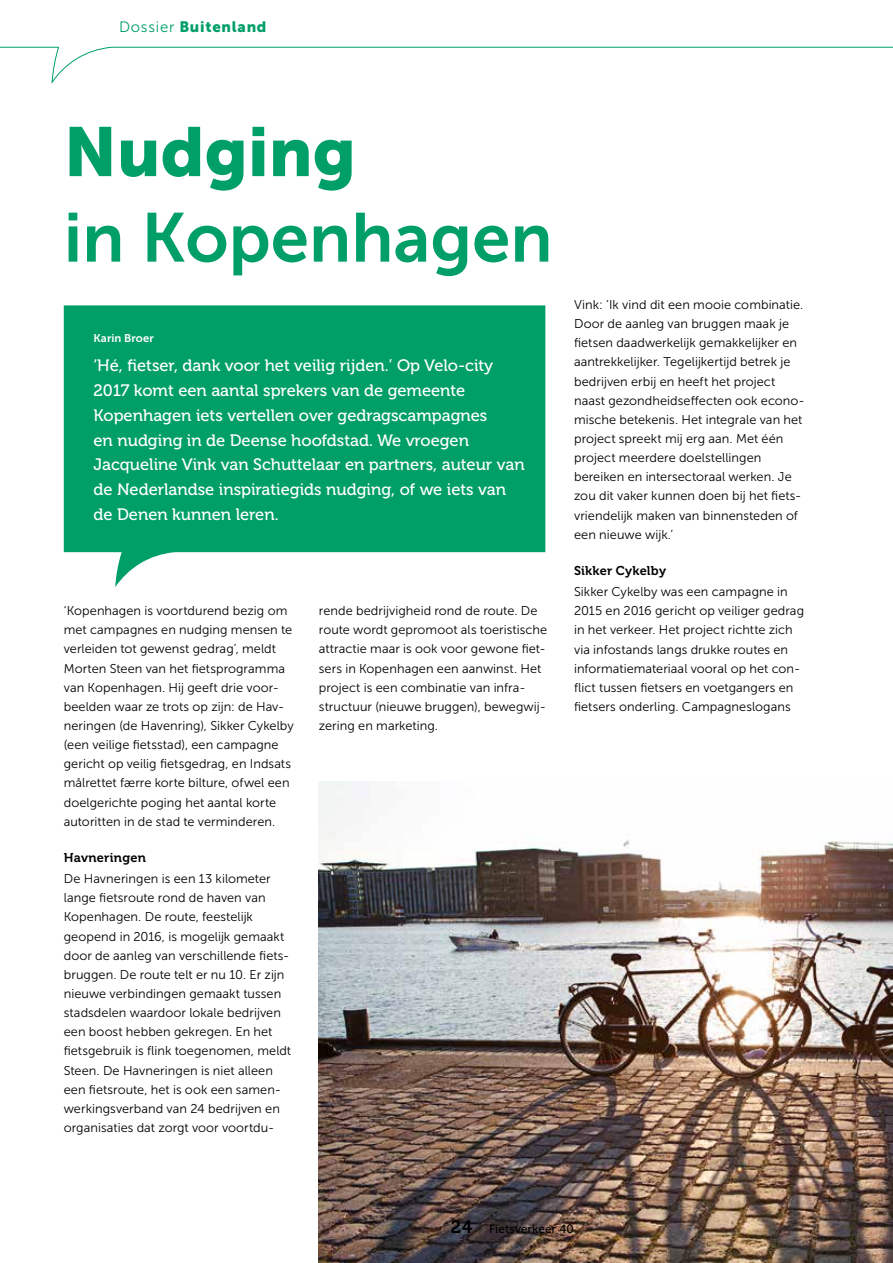
<style>
.page{position:relative;width:893px;height:1263px;background:#fff}
.page>*{position:absolute;margin:0;border:0;box-sizing:border-box;transform-origin:0 0}
.t1{font:69px "Museo Sans 700";color:#009f67}
.t2{font:69px "Museo Sans 900";color:#009f67}
.t3{font:16.5px/24.8px "Museo 500";color:#fff}
.t4{font:15px "Museo Sans 900";letter-spacing:.05em;color:#009f67}
.t5{font:12.75px/19.2px "Museo Sans 300";letter-spacing:.005em;color:#000}
.t6{font:12.75px "Museo 700";letter-spacing:.015em;color:#000}
.t7{font:12px "Museo 500";color:#000}
.t8{font:11.25px "Museo Sans 700";letter-spacing:.01em;color:#fff}
.s1{font-family:"Museo Sans 300"}
.s2{font-family:"Museo 700";font-size:18px}
</style>
<div class="page">
<img style="left:319px;top:781px;width:574px;height:482px">
<svg style="left:64px;top:305px;width:481px;height:282px;fill:#009f67"></svg>
<svg style="left:0;top:46px;width:893px;height:38px"></svg>
<p class="t4" style="left:119px;top:19px;width:149px"><span class="s1">Dossier</span> Buitenland</p>
<h1 class="t2" style="left:64px;top:113px;width:294px">Nudging</h1>
<h1 class="t1" style="left:64px;top:199px;width:490px">in Kopenhagen</h1>
<p class="t8" style="left:94px;top:332px;width:62px">Karin Broer</p>
<p class="t3" style="left:94px;top:353px;width:433px">‘Hé, fietser, dank voor het veilig rijden.’ Op Velo-city 2017 komt een aantal sprekers van de gemeente Kopenhagen iets vertellen over gedragscampagnes<br>en nudging in de Deense hoofdstad. We vroegen Jacqueline Vink van Schuttelaar en partners, auteur van de Nederlandse inspiratiegids nudging, of we iets van de Denen kunnen leren.</p>
<p class="t5" style="left:64px;top:601px;width:231px">‘Kopenhagen is voortdurend bezig om met campagnes en nudging mensen te verleiden tot gewenst gedrag’, meldt Morten Steen van het fietsprogramma van Kopenhagen. Hij geeft drie voor&shy;beelden waar ze trots op zijn: de Hav&shy;neringen (de Havenring), Sikker Cykelby (een veilige fietsstad), een campagne gericht op veilig fietsgedrag, en Indsats målrettet færre korte bilture, ofwel een doelgerichte poging het aantal korte autoritten in de stad te verminderen.</p>
<p class="t6" style="left:64px;top:850px;width:84px">Havneringen</p>
<p class="t5" style="left:64px;top:869px;width:229px">De Havneringen is een 13 kilometer lange fietsroute rond de haven van Kopenhagen. De route, feestelijk geopend in 2016, is mogelijk gemaakt door de aanleg van verschillende fiets&shy;bruggen. De route telt er nu 10. Er zijn nieuwe verbindingen gemaakt tussen stadsdelen waardoor lokale bedrijven een boost hebben gekregen. En het fietsgebruik is flink toegenomen, meldt Steen. De Havneringen is niet alleen een fietsroute, het is ook een samen&shy;werkingsverband van 24 bedrijven en organisaties dat zorgt voor voortdu-</p>
<p class="t5" style="left:319px;top:601px;width:230px">rende bedrijvigheid rond de route. De route wordt gepromoot als toeristische attractie maar is ook voor gewone fiet&shy;sers in Kopenhagen een aanwinst. Het project is een combinatie van infra&shy;structuur (nieuwe bruggen), bewegwij&shy;zering en marketing.</p>
<p class="t5" style="left:574px;top:295px;width:232px">Vink: ‘Ik vind dit een mooie combinatie.<br>Door de aanleg van bruggen maak je fietsen daadwerkelijk gemakkelijker en aantrekkelijker. Tegelijkertijd betrek je bedrijven erbij en heeft het project naast gezondheidseffecten ook econo&shy;mische betekenis. Het integrale van het project spreekt mij erg aan. Met één project meerdere doelstellingen bereiken en intersectoraal werken. Je zou dit vaker kunnen doen bij het fiets&shy;vriendelijk maken van binnensteden of een nieuwe wijk.’</p>
<p class="t6" style="left:574px;top:563px;width:94px">Sikker Cykelby</p>
<p class="t5" style="left:574px;top:582px;width:232px">Sikker Cykelby was een campagne in 2015 en 2016 gericht op veiliger gedrag in het verkeer. Het project richtte zich via infostands langs drukke routes en informatiemateriaal vooral op het con&shy;flict tussen fietsers en voetgangers en fietsers onderling. Campagneslogans</p>
<p class="t7" style="left:451px;top:1222px;width:124px"><span class="s2">24</span> Fietsverkeer 40</p>
</div>
